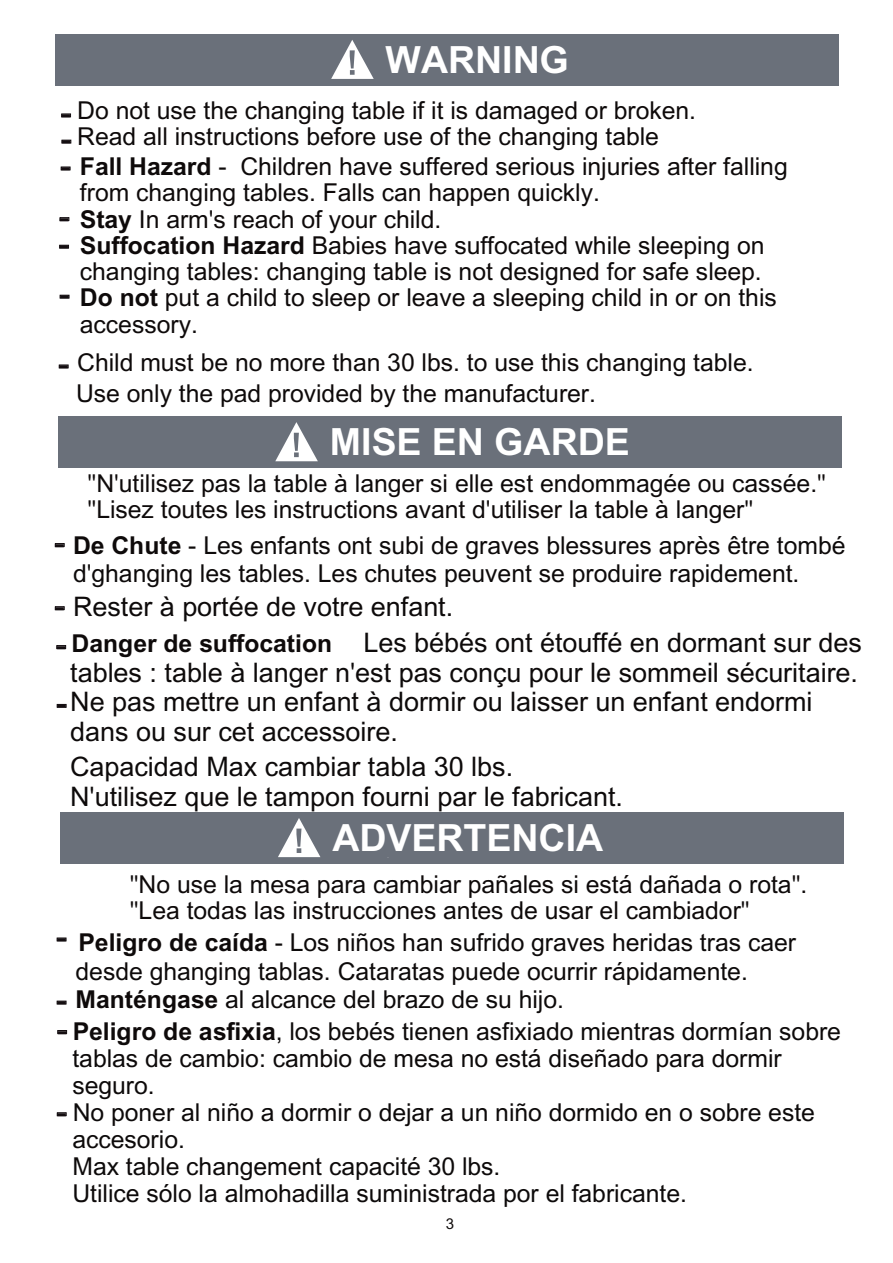
<style>
.page{position:relative;width:893px;height:1263px;background:#fff}
.page>*{position:absolute;margin:0;border:0;box-sizing:border-box;transform-origin:0 0}
.t1{font:700 37.5px "Arial";color:#fff}
.t2{font:33px "Microsoft Sans Serif";color:#140e11}
.t3{font:33px "Microsoft Sans Serif";color:#fff}
.t4{font:27px/29.4px "Arial";color:#0d0a0a}
.t5{font:24.75px/26.2px "Arial";color:#0e0a0a}
.t6{font:24.75px/27px "Arial";color:#0d0a0a}
.t7{font:15px "Arial";color:#0f0b0b}
.s1{font-weight:700}
.s2{font-weight:700;color:#0e0a0a}
.s3{font-weight:700;font-size:24.75px;color:#0e0a0a}
</style>
<div class="page">
<div style="left:61px;top:113px;width:10px;height:4px;border:1px solid #140e11"></div>
<svg style="left:60px;top:295px;width:9px;height:4px"></svg>
<div style="left:59px;top:245px;width:10px;height:4px;border:1px solid #140e11"></div>
<svg style="left:60px;top:217px;width:9px;height:4px"></svg>
<div style="left:57px;top:704px;width:10px;height:4px;border:1px solid #140e11"></div>
<div style="left:56px;top:645px;width:10px;height:4px;border:1px solid #140e11"></div>
<div style="left:55px;top:606px;width:10px;height:4px;border:1px solid #140e11"></div>
<div style="left:55px;top:543px;width:10px;height:4px;border:1px solid #140e11"></div>
<div style="left:57px;top:1112px;width:10px;height:4px;border:1px solid #140e11"></div>
<div style="left:57px;top:1030px;width:10px;height:4px;border:1px solid #140e11"></div>
<svg style="left:57px;top:1001px;width:10px;height:3px"></svg>
<svg style="left:57px;top:937px;width:9px;height:4px"></svg>
<svg style="left:62px;top:140px;width:9px;height:4px"></svg>
<div style="left:55px;top:34px;width:784px;height:52px;background:#6a707a"></div>
<svg style="left:331px;top:40px;width:43px;height:39px"></svg>
<div style="left:58px;top:416px;width:784px;height:52px;background:#6a707a"></div>
<svg style="left:275px;top:422px;width:43px;height:39px"></svg>
<div style="left:61px;top:812px;width:783px;height:52px;background:#6a707a"></div>
<svg style="left:278px;top:818px;width:42px;height:39px"></svg>
<h1 class="t1" style="left:386px;top:38px;width:185px">WARNING</h1>
<p class="t5" style="left:77px;top:98px;width:620px">Do not use the changing table if it is damaged or broken.<br>Read all instructions before use of the changing table</p>
<p class="t5" style="left:80px;top:154px;width:709px"><span class="s1">Fall Hazard</span> - Children have suffered serious injuries after falling from changing tables. Falls can happen quickly.<br><span class="s1">Stay</span> In arm's reach of your child.<br><span class="s1">Suffocation Hazard</span> Babies have suffocated while sleeping on changing tables: changing table is not designed for safe sleep.<br><span class="s1">Do not</span> put a child to sleep or leave a sleeping child in or on this accessory.</p>
<p class="t5" style="left:76px;top:348px;width:679px;line-height:30.8px">Child must be no more than 30 lbs. to use this changing table.<br>Use only the pad provided by the manufacturer.</p>
<h2 class="t2" style="left:61px;top:91px;width:12px">-</h2>
<h2 class="t2" style="left:61px;top:117px;width:12px">-</h2>
<h2 class="t2" style="left:60px;top:144px;width:12px">-</h2>
<h2 class="t2" style="left:59px;top:194px;width:12px">-</h2>
<h2 class="t2" style="left:59px;top:222px;width:12px">-</h2>
<h2 class="t2" style="left:59px;top:272px;width:12px">-</h2>
<h2 class="t2" style="left:58px;top:342px;width:12px">-</h2>
<h1 class="t1" style="left:330px;top:420px;width:302px">MISE EN GARDE</h1>
<h2 class="t3" style="left:459px;top:423px;width:11px">!</h2>
<p class="t5" style="left:88px;top:471px;width:740px">"N'utilisez pas la table à langer si elle est endommagée ou cassée." "Lisez toutes les instructions avant d'utiliser la table à langer"</p>
<p class="t6" style="left:73px;top:531px;width:774px;line-height:28.7px"><span class="s2">De Chute</span> - Les enfants ont subi de graves blessures après être tombé d'ghanging les tables. Les chutes peuvent se produire rapidement.</p>
<p class="t4" style="left:72px;top:589px;width:792px;line-height:36.2px">Rester à portée de votre enfant.<br><span class="s3">Danger de suffocation</span> Les bébés ont étouffé en dormant sur des</p>
<p class="t4" style="left:70px;top:658px;width:789px">tables : table à langer n'est pas conçu pour le sommeil sécuritaire.<br>Ne pas mettre un enfant à dormir ou laisser un enfant endormi dans ou sur cet accessoire.</p>
<p class="t4" style="left:70px;top:752px;width:554px;line-height:30.5px">Capacidad Max cambiar tabla 30 lbs.<br>N'utilisez que le tampon fourni par le fabricant.</p>
<h2 class="t2" style="left:54px;top:520px;width:12px">-</h2>
<h2 class="t2" style="left:54px;top:583px;width:12px">-</h2>
<h2 class="t2" style="left:56px;top:622px;width:12px">-</h2>
<h2 class="t2" style="left:56px;top:681px;width:12px">-</h2>
<h1 class="t1" style="left:332px;top:816px;width:272px">ADVERTENCIA</h1>
<p class="t5" style="left:130px;top:871px;width:679px">"No use la mesa para cambiar pañales si está dañada o rota". "Lea todas las instrucciones antes de usar el cambiador"</p>
<p class="t6" style="left:76px;top:928px;width:722px;line-height:28.5px"><span class="s2">Peligro de caída</span> - Los niños han sufrido graves heridas tras caer desde ghanging tablas. Cataratas puede ocurrir rápidamente.<br><span class="s2">Manténgase</span> al alcance del brazo de su hijo.</p>
<p class="t6" style="left:72px;top:1018px;width:770px"><span class="s2">Peligro de asfixia</span>, los bebés tienen asfixiado mientras dormían sobre tablas de cambio: cambio de mesa no está diseñado para dormir seguro.<br>No poner al niño a dormir o dejar a un niño dormido en o sobre este accesorio.<br>Max table changement capacité 30 lbs.<br>Utilice sólo la almohadilla suministrada por el fabricante.</p>
<h2 class="t2" style="left:56px;top:915px;width:12px">-</h2>
<h2 class="t2" style="left:56px;top:978px;width:12px">-</h2>
<h2 class="t2" style="left:57px;top:1007px;width:12px">-</h2>
<h2 class="t2" style="left:56px;top:1089px;width:12px">-</h2>
<p class="t7" style="left:446px;top:1215px;width:10px">3</p>
</div>
